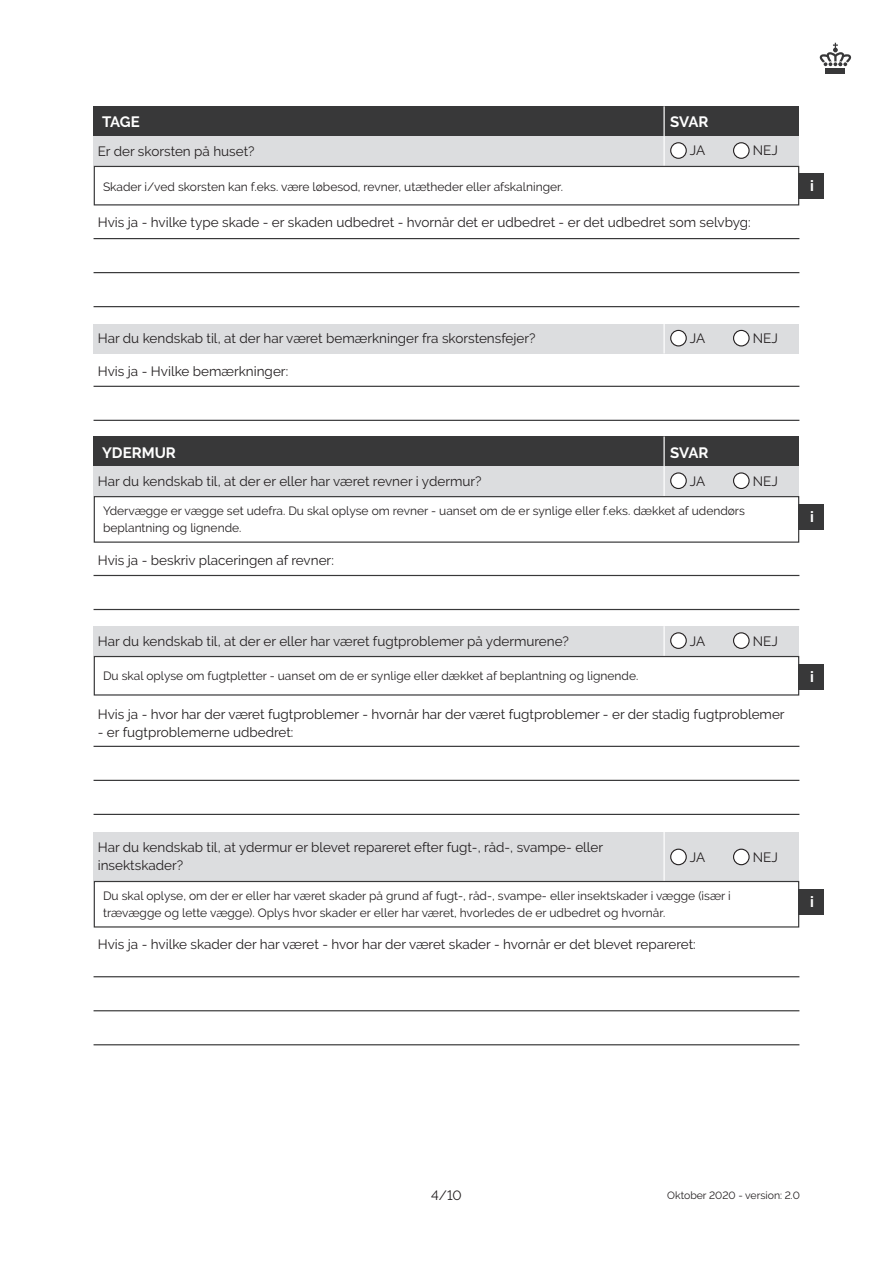
<style>
.page{position:relative;width:893px;height:1263px;background:#fff}
.page>*{position:absolute;margin:0;border:0;box-sizing:border-box;transform-origin:0 0}
.Rubrik_11_13{font:700 15px "Raleway";color:#fff}
.Brød_8_12{font:13.5px "Raleway";color:#231f20}
.Brød_8_12-2{font:12px/16.5px "Raleway";color:#231f20}
.Brød_8_12-3{font:10.5px "Raleway";color:#231f20}
</style>
<div class="page">
<div style="left:94px;top:136px;width:705px;height:30px;background:#dcdddf"></div>
<hr style="left:663px;top:136px;width:2px;height:30px;background:#fff">
<div style="left:671px;top:143px;width:15px;height:15px;background:#fff;border-radius:50%"></div>
<div style="left:670px;top:142px;width:17px;height:17px;border:1px solid #231f20;border-radius:50%"></div>
<div style="left:734px;top:143px;width:15px;height:15px;background:#fff;border-radius:50%"></div>
<div style="left:733px;top:142px;width:17px;height:17px;border:1px solid #231f20;border-radius:50%"></div>
<hr style="left:825px;top:72px;width:20px;height:2px;background:#383839">
<hr style="left:825px;top:68px;width:20px;height:2px;background:#383839">
<svg style="left:820px;top:43px;width:31px;height:23px"></svg>
<div style="left:94px;top:166px;width:705px;height:39px;border:1px solid #383839"></div>
<div style="left:798px;top:173px;width:26px;height:26px;background:#383839"></div>
<hr style="left:94px;top:238px;width:705px;height:1px;background:#383839">
<hr style="left:94px;top:272px;width:705px;height:1px;background:#383839">
<hr style="left:94px;top:306px;width:705px;height:1px;background:#383839">
<hr style="left:94px;top:386px;width:705px;height:1px;background:#383839">
<hr style="left:94px;top:420px;width:705px;height:1px;background:#383839">
<div style="left:94px;top:324px;width:705px;height:29px;background:#dcdddf"></div>
<hr style="left:663px;top:324px;width:2px;height:29px;background:#fff">
<div style="left:671px;top:330px;width:15px;height:16px;background:#fff;border-radius:50%"></div>
<div style="left:670px;top:330px;width:17px;height:16px;border:1px solid #231f20;border-radius:50%"></div>
<div style="left:734px;top:330px;width:15px;height:16px;background:#fff;border-radius:50%"></div>
<div style="left:733px;top:330px;width:17px;height:16px;border:1px solid #231f20;border-radius:50%"></div>
<div style="left:94px;top:436px;width:705px;height:30px;background:#383839"></div>
<div style="left:94px;top:466px;width:705px;height:30px;background:#dcdddf"></div>
<div style="left:94px;top:626px;width:705px;height:30px;background:#dcdddf"></div>
<hr style="left:663px;top:436px;width:2px;height:30px;background:#fff">
<hr style="left:663px;top:466px;width:2px;height:30px;background:#fff">
<hr style="left:663px;top:626px;width:2px;height:30px;background:#fff">
<div style="left:94px;top:496px;width:705px;height:47px;border:1px solid #383839"></div>
<div style="left:94px;top:656px;width:705px;height:39px;border:1px solid #383839"></div>
<div style="left:671px;top:473px;width:15px;height:15px;background:#fff;border-radius:50%"></div>
<div style="left:670px;top:472px;width:17px;height:17px;border:1px solid #231f20;border-radius:50%"></div>
<div style="left:734px;top:473px;width:15px;height:15px;background:#fff;border-radius:50%"></div>
<div style="left:733px;top:472px;width:17px;height:17px;border:1px solid #231f20;border-radius:50%"></div>
<div style="left:671px;top:633px;width:15px;height:15px;background:#fff;border-radius:50%"></div>
<div style="left:670px;top:632px;width:17px;height:17px;border:1px solid #231f20;border-radius:50%"></div>
<div style="left:734px;top:633px;width:15px;height:15px;background:#fff;border-radius:50%"></div>
<div style="left:733px;top:632px;width:17px;height:17px;border:1px solid #231f20;border-radius:50%"></div>
<div style="left:798px;top:504px;width:26px;height:26px;background:#383839"></div>
<div style="left:798px;top:664px;width:26px;height:25px;background:#383839"></div>
<div style="left:94px;top:832px;width:705px;height:49px;background:#dcdddf"></div>
<hr style="left:663px;top:832px;width:2px;height:50px;background:#fff">
<div style="left:94px;top:881px;width:705px;height:46px;border:1px solid #383839"></div>
<div style="left:671px;top:849px;width:15px;height:16px;background:#fff;border-radius:50%"></div>
<div style="left:670px;top:849px;width:17px;height:16px;border:1px solid #231f20;border-radius:50%"></div>
<div style="left:734px;top:849px;width:15px;height:16px;background:#fff;border-radius:50%"></div>
<div style="left:733px;top:849px;width:17px;height:16px;border:1px solid #231f20;border-radius:50%"></div>
<div style="left:798px;top:889px;width:26px;height:25px;background:#383839"></div>
<hr style="left:94px;top:575px;width:705px;height:1px;background:#383839">
<hr style="left:94px;top:609px;width:705px;height:1px;background:#383839">
<hr style="left:94px;top:746px;width:705px;height:1px;background:#383839">
<hr style="left:94px;top:976px;width:705px;height:1px;background:#383839">
<hr style="left:94px;top:780px;width:705px;height:1px;background:#383839">
<hr style="left:94px;top:1010px;width:705px;height:1px;background:#383839">
<hr style="left:94px;top:814px;width:705px;height:1px;background:#383839">
<hr style="left:94px;top:1044px;width:705px;height:1px;background:#383839">
<div style="left:94px;top:106px;width:705px;height:30px;background:#383839"></div>
<hr style="left:663px;top:106px;width:2px;height:30px;background:#fff">
<p class="Rubrik_11_13" style="left:102px;top:113px;width:39px">TAGE</p>
<p class="Rubrik_11_13" style="left:670px;top:113px;width:40px">SVAR</p>
<p class="Brød_8_12" style="left:98px;top:143px;width:158px">Er der skorsten på huset?</p>
<p class="Brød_8_12" style="left:690px;top:143px;width:17px">JA</p>
<p class="Brød_8_12" style="left:753px;top:143px;width:27px">NEJ</p>
<p class="Brød_8_12-2" style="left:103px;top:179px;width:462px">Skader i/ved skorsten kan f.eks. være løbesod, revner, utætheder eller afskalninger.</p>
<p class="Rubrik_11_13" style="left:810px;top:177px;width:5px">i</p>
<p class="Brød_8_12" style="left:98px;top:215px;width:654px">Hvis ja - hvilke type skade - er skaden udbedret - hvornår det er udbedret - er det udbedret som selvbyg:</p>
<p class="Brød_8_12" style="left:98px;top:331px;width:439px">Har du kendskab til, at der har været bemærkninger fra skorstensfejer?</p>
<p class="Brød_8_12" style="left:690px;top:330px;width:17px">JA</p>
<p class="Brød_8_12" style="left:753px;top:330px;width:27px">NEJ</p>
<p class="Brød_8_12" style="left:98px;top:363px;width:192px">Hvis ja - Hvilke bemærkninger:</p>
<p class="Rubrik_11_13" style="left:102px;top:444px;width:75px">YDERMUR</p>
<p class="Brød_8_12" style="left:98px;top:473px;width:385px">Har du kendskab til, at der er eller har været revner i ydermur?</p>
<p class="Rubrik_11_13" style="left:670px;top:444px;width:40px">SVAR</p>
<p class="Brød_8_12" style="left:690px;top:473px;width:17px">JA</p>
<p class="Brød_8_12" style="left:753px;top:473px;width:27px">NEJ</p>
<p class="Brød_8_12-2" style="left:103px;top:503px;width:643px">Ydervægge er vægge set udefra. Du skal oplyse om revner - uanset om de er synlige eller f.eks. dækket af udendørs beplantning og lignende.</p>
<p class="Brød_8_12" style="left:98px;top:553px;width:238px">Hvis ja - beskriv placeringen af revner:</p>
<p class="Rubrik_11_13" style="left:810px;top:508px;width:5px">i</p>
<p class="Brød_8_12" style="left:98px;top:633px;width:472px">Har du kendskab til, at der er eller har været fugtproblemer på ydermurene?</p>
<p class="Brød_8_12-2" style="left:103px;top:667px;width:537px">Du skal oplyse om fugtpletter - uanset om de er synlige eller dækket af beplantning og lignende.</p>
<p class="Brød_8_12" style="left:690px;top:633px;width:17px">JA</p>
<p class="Brød_8_12" style="left:753px;top:633px;width:27px">NEJ</p>
<p class="Brød_8_12" style="left:98px;top:706px;width:688px">Hvis ja - hvor har der været fugtproblemer - hvornår har der været fugtproblemer - er der stadig fugtproblemer</p>
<p class="Brød_8_12" style="left:98px;top:724px;width:197px">- er fugtproblemerne udbedret:</p>
<p class="Rubrik_11_13" style="left:810px;top:668px;width:5px">i</p>
<p class="Brød_8_12" style="left:98px;top:839px;width:507px">Har du kendskab til, at ydermur er blevet repareret efter fugt-, råd-, svampe- eller</p>
<p class="Brød_8_12" style="left:98px;top:857px;width:87px">insektskader?</p>
<p class="Brød_8_12" style="left:690px;top:849px;width:17px">JA</p>
<p class="Brød_8_12" style="left:753px;top:849px;width:27px">NEJ</p>
<p class="Brød_8_12-2" style="left:103px;top:888px;width:629px">Du skal oplyse, om der er eller har været skader på grund af fugt-, råd-, svampe- eller insektskader i vægge (især i</p>
<p class="Brød_8_12-2" style="left:103px;top:904px;width:564px">trævægge og lette vægge). Oplys hvor skader er eller har været, hvorledes de er udbedret og hvornår.</p>
<p class="Brød_8_12" style="left:98px;top:936px;width:599px">Hvis ja - hvilke skader der har været - hvor har der været skader - hvornår er det blevet repareret:</p>
<p class="Rubrik_11_13" style="left:810px;top:893px;width:5px">i</p>
<p class="Brød_8_12" style="left:431px;top:1187px;width:32px">4/10</p>
<p class="Brød_8_12-3" style="left:667px;top:1189px;width:134px">Oktober 2020 - version: 2.0</p>
</div>
